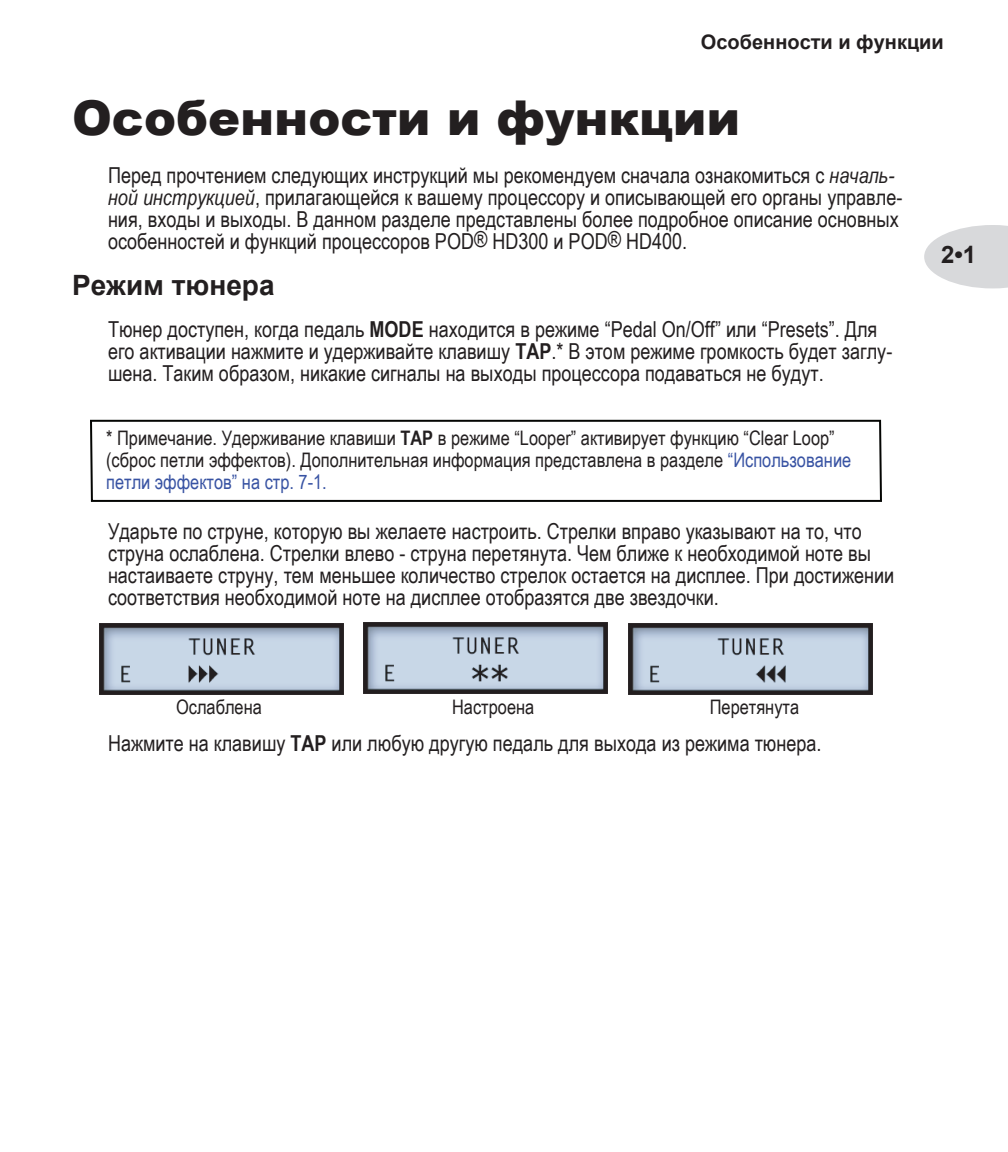
<style>
.page{position:relative;width:1008px;height:1152px;background:#fff}
.page>*{position:absolute;margin:0;border:0;box-sizing:border-box;transform-origin:0 0}
.t1{font:900 48px "Arial";color:#231f20}
.t2{font:700 28px "Arial";color:#231f20}
.t3{font:700 24px "Arial";color:#231f20}
.t4{font:22px/22px "Arial Narrow";color:#231f20}
.t5{font:20px/22px "Arial Narrow";color:#231f20}
.t6{font:700 20px "Arial";color:#231f20}
.s1{font-style:italic}
.s2{font-weight:700}
.s3{color:#3853a3}
</style>
<div class="page">
<svg style="left:924px;top:225px;width:84px;height:63px"></svg>
<svg style="left:90px;top:419px;width:792px;height:83px"></svg>
<img style="left:100px;top:623px;width:243px;height:72px">
<img style="left:364px;top:622px;width:243px;height:72px">
<img style="left:629px;top:623px;width:243px;height:72px">
<p class="t6" style="left:701px;top:29px;width:244px">Особенности и функции</p>
<h1 class="t1" style="left:72px;top:83px;width:670px">Особенности и функции</h1>
<p class="t4" style="left:108px;top:163px;width:796px">Перед прочтением следующих инструкций мы рекомендуем сначала ознакомиться с <span class="s1">началь&shy;ной инструкцией</span>, прилагающейся к вашему процессору и описывающей его органы управле&shy;ния, входы и выходы. В данном разделе представлены более подробное описание основных особенностей и функций процессоров POD® HD300 и POD® HD400.</p>
<p class="t2" style="left:72px;top:266px;width:204px">Режим тюнера</p>
<p class="t4" style="left:108px;top:317px;width:786px">Тюнер доступен, когда педаль <span class="s2">MODE</span> находится в режиме “Pedal On/Off” или “Presets”. Для его активации нажмите и удерживайте клавишу <span class="s2">TAP</span>.* В этом режиме громкость будет заглу&shy;шена. Таким образом, никакие сигналы на выходы процессора подаваться не будут.</p>
<p class="t5" style="left:106px;top:426px;width:747px">* Примечание. Удерживание клавиши <span class="s2">TAP</span> в режиме “Looper” активирует функцию “Clear Loop” (сброс петли эффектов). Дополнительная информация представлена в разделе <span class="s3">“Использование петли эффектов” на стр. 7-1.</span></p>
<p class="t4" style="left:108px;top:520px;width:788px">Ударьте по струне, которую вы желаете настроить. Стрелки вправо указывают на то, что струна ослаблена. Стрелки влево - струна перетянута. Чем ближе к необходимой ноте вы настаиваете струну, тем меньшее количество стрелок остается на дисплее. При достижении соответствия необходимой ноте на дисплее отобразятся две звездочки.</p>
<p class="t5" style="left:176px;top:695px;width:87px">Ослаблена</p>
<p class="t5" style="left:452px;top:695px;width:84px">Настроена</p>
<p class="t5" style="left:710px;top:695px;width:91px">Перетянута</p>
<p class="t4" style="left:108px;top:731px;width:715px">Нажмите на клавишу <span class="s2">TAP</span> или любую другую педаль для выхода из режима тюнера.</p>
<p class="t3" style="left:941px;top:239px;width:37px">2•1</p>
</div>
